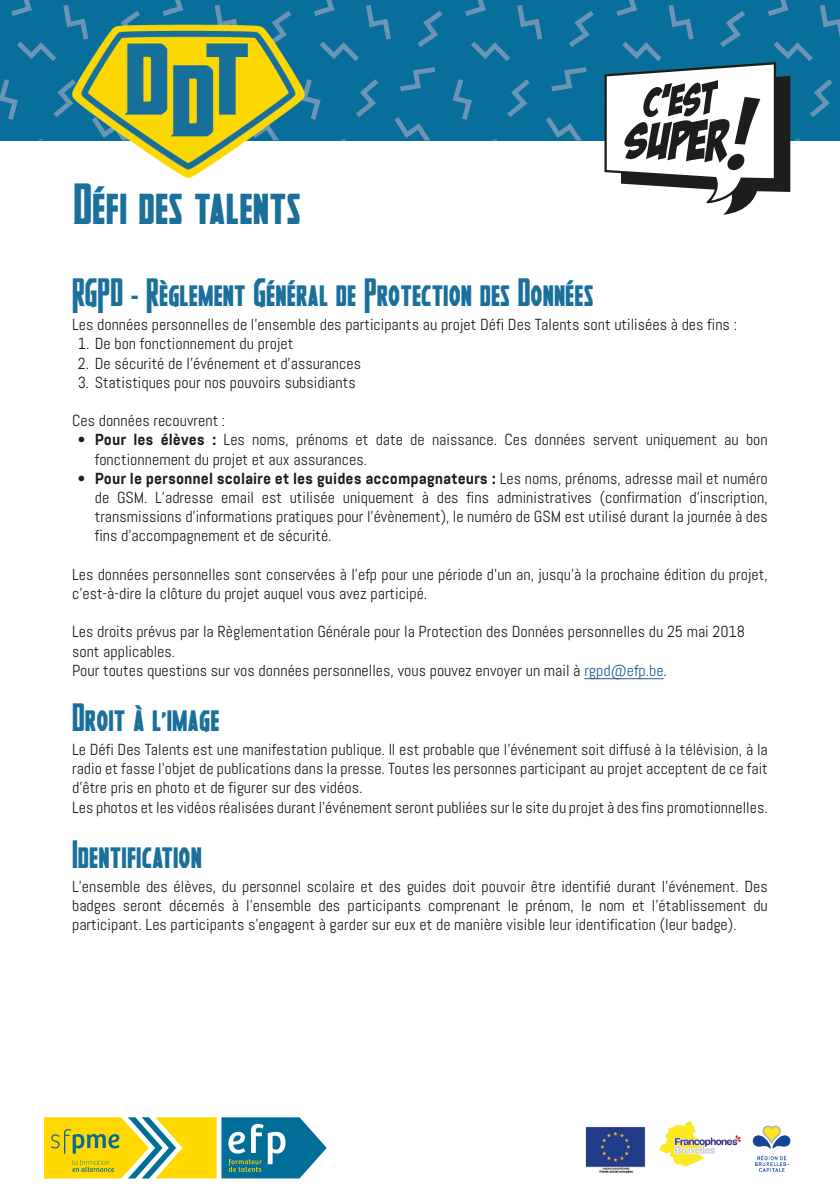
<style>
.page{position:relative;width:840px;height:1191px;background:#fff}
.page>*{position:absolute;margin:0;border:0;box-sizing:border-box;transform-origin:0 0}
.t1{font:700 44px "Heroes Assemble";color:#1a709b}
.t2{font:700 30px "Heroes Assemble";color:#1a709b}
.t3{font:16px/19.2px "Abel";color:#1d1d1b}
.s1{font-family:"Abel Pro";font-weight:700}
.s2{color:#275b9c}
</style>
<div class="page">
<svg style="left:0;top:0;width:839px;height:140px;background:#0f729b"></svg>
<img style="left:72px;top:14px;width:232px;height:163px">
<svg style="left:604px;top:62px;width:185px;height:153px"></svg>
<svg style="left:44px;top:1117px;width:282px;height:61px;background:#a2b862"></svg>
<img style="left:585px;top:1121px;width:206px;height:53px">
<hr style="left:584px;top:678px;width:79px;height:1px;background:#275b9c">
<p class="t1" style="left:73px;top:179px;width:229px">Défi des talents</p>
<p class="t2" style="left:72px;top:275px;width:523px">RGPD – Règlement Général de Protection des Données</p>
<p class="t3" style="left:72px;top:315px;width:666px">Les données personnelles de l’ensemble des participants au projet Défi Des Talents sont utilisées à des fins :</p>
<p class="t3" style="left:78px;top:334px;width:217px">1. De bon fonctionnement du projet</p>
<p class="t3" style="left:78px;top:353px;width:284px">2. De sécurité de l’événement et d’assurances</p>
<p class="t3" style="left:78px;top:372px;width:279px">3. Statistiques pour nos pouvoirs subsidiants</p>
<p class="t3" style="left:72px;top:411px;width:155px">Ces données recouvrent :</p>
<p class="t3" style="left:95px;top:430px;width:674px;text-indent:-17px">• <span class="s1">Pour les élèves :</span> Les noms, prénoms et date de naissance. Ces données servent uniquement au bon fonctionnement du projet et aux assurances.</p>
<p class="t3" style="left:95px;top:468px;width:674px;text-align:justify;text-indent:-17px"><span class="s1">• Pour le personnel scolaire et les guides accompagnateurs :</span> Les noms, prénoms, adresse mail et numéro de GSM. L’adresse email est utilisée uniquement à des fins administratives (confirmation d’inscription, transmissions d’informations pratiques pour l’évènement), le numéro de GSM est utilisé durant la journée à des fins d’accompagnement et de sécurité.</p>
<p class="t3" style="left:72px;top:564px;width:696px">Les données personnelles sont conservées à l’efp pour une période d’un an, jusqu’à la prochaine édition du projet, c’est-à-dire la clôture du projet auquel vous avez participé.</p>
<p class="t3" style="left:72px;top:622px;width:674px">Les droits prévus par la Règlementation Générale pour la Protection des Données personnelles du 25 mai 2018 sont applicables.</p>
<p class="t3" style="left:72px;top:660px;width:596px">Pour toutes questions sur vos données personnelles, vous pouvez envoyer un mail à <span class="s2">rgpd@efp.be</span>.</p>
<p class="t2" style="left:72px;top:700px;width:149px">Droit à l’image</p>
<p class="t3" style="left:72px;top:740px;width:696px;text-align:justify">Le Défi Des Talents est une manifestation publique. Il est probable que l’événement soit diffusé à la télévision, à la radio et fasse l’objet de publications dans la presse. Toutes les personnes participant au projet acceptent de ce fait d’être pris en photo et de figurer sur des vidéos.</p>
<p class="t3" style="left:72px;top:797px;width:697px">Les photos et les vidéos réalisées durant l’événement seront publiées sur le site du projet à des fins promotionnelles.</p>
<p class="t2" style="left:72px;top:837px;width:131px">Identification</p>
<p class="t3" style="left:72px;top:876px;width:697px;text-align:justify">L’ensemble des élèves, du personnel scolaire et des guides doit pouvoir être identifié durant l’événement. Des badges seront décernés à l’ensemble des participants comprenant le prénom, le nom et l’établissement du participant. Les participants s’engagent à garder sur eux et de manière visible leur identification (leur badge).</p>
</div>
